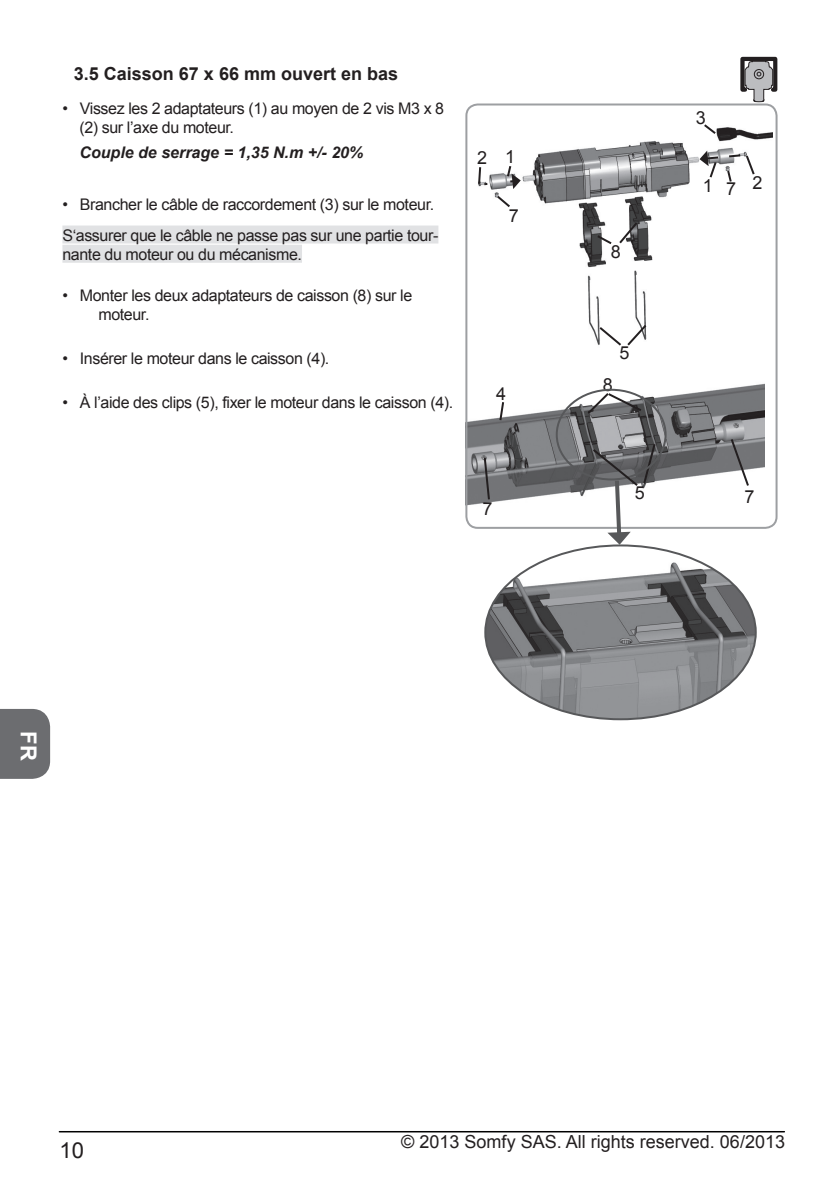
<style>
.page{position:relative;width:840px;height:1191px;background:#fff}
.page>*{position:absolute;margin:0;border:0;box-sizing:border-box;transform-origin:0 0}
.t1{font:22px "Arial";color:#231f20}
.t2{font:700 22px "Arial";color:#fff}
.t3{font:18px "Arial";color:#231f20}
.t4{font:700 18px "Arial";color:#231f20}
.t5{font:16px/19.2px "Arial";letter-spacing:-.025em;color:#231f20}
.t6{font:italic 700 16px "Arial";color:#231f20}
</style>
<div class="page">
<hr style="left:59px;top:1131px;width:725px;height:1px;background:#000">
<div style="left:0;top:709px;width:50px;height:70px;background:#6c6d70"></div>
<div style="left:62px;top:225px;width:376px;height:18px;background:#e1e2e4"></div>
<div style="left:62px;top:245px;width:240px;height:18px;background:#e1e2e4"></div>
<img style="left:520px;top:127px;width:252px;height:214px">
<img style="left:468px;top:383px;width:296px;height:122px">
<svg style="left:585px;top:391px;width:58px;height:25px"></svg>
<div style="left:555px;top:389px;width:111px;height:91px;border:2px solid #57585a;border-radius:50%"></div>
<svg style="left:478px;top:166px;width:42px;height:41px"></svg>
<svg style="left:699px;top:151px;width:56px;height:33px"></svg>
<svg style="left:482px;top:456px;width:9px;height:45px"></svg>
<svg style="left:728px;top:437px;width:22px;height:51px"></svg>
<svg style="left:701px;top:124px;width:16px;height:12px"></svg>
<svg style="left:498px;top:400px;width:7px;height:22px"></svg>
<img style="left:485px;top:546px;width:269px;height:173px">
<svg style="left:594px;top:220px;width:45px;height:26px"></svg>
<div style="left:465px;top:103px;width:312px;height:426px;border:2px solid #9d9fa2;border-radius:11px"></div>
<svg style="left:597px;top:323px;width:51px;height:23px"></svg>
<svg style="left:740px;top:57px;width:37px;height:45px"></svg>
<svg style="left:590px;top:442px;width:66px;height:103px"></svg>
<p class="t4" style="left:74px;top:62px;width:326px">3.5 Caisson 67 x 66 mm ouvert en bas</p>
<p class="t5" style="left:79px;top:99px;width:366px;text-indent:-17px">• Vissez les 2 adaptateurs (1) au moyen de 2 vis M3 x 8 (2) sur l’axe du moteur.</p>
<p class="t6" style="left:79px;top:142px;width:285px">Couple de serrage = 1,35 N.m +/- 20%</p>
<p class="t5" style="left:62px;top:189px;width:377px;line-height:30.6px">• Brancher le câble de raccordement (3) sur le moteur.<br>S‘assurer que le câble ne passe pas sur une partie tour-</p>
<p class="t5" style="left:62px;top:245px;width:241px">nante du moteur ou du mécanisme.</p>
<p class="t5" style="left:98px;top:286px;width:315px;text-indent:-36px">• Monter les deux adaptateurs de caisson (8) sur le moteur.</p>
<p class="t5" style="left:62px;top:349px;width:268px">• Insérer le moteur dans le caisson (4).</p>
<p class="t5" style="left:62px;top:393px;width:392px">• À l’aide des clips (5), fixer le moteur dans le caisson (4).</p>
<p class="t3" style="left:477px;top:146px;width:39px">2 1</p>
<p class="t3" style="left:508px;top:204px;width:12px">7</p>
<p class="t3" style="left:495px;top:381px;width:12px">4</p>
<p class="t3" style="left:482px;top:496px;width:12px">7</p>
<p class="t3" style="left:610px;top:240px;width:12px">8</p>
<p class="t3" style="left:602px;top:372px;width:12px">8</p>
<p class="t3" style="left:619px;top:341px;width:12px">5</p>
<p class="t3" style="left:634px;top:481px;width:12px">5</p>
<p class="t3" style="left:695px;top:106px;width:12px">3</p>
<p class="t3" style="left:702px;top:173px;width:12px">1</p>
<p class="t3" style="left:752px;top:171px;width:12px">2</p>
<p class="t3" style="left:725px;top:177px;width:12px">7</p>
<p class="t3" style="left:744px;top:485px;width:12px">7</p>
<h1 class="t2" style="left:43px;top:731px;width:31px;rotate:90deg">FR</h1>
<h1 class="t1" style="left:60px;top:1136px;width:26px">10</h1>
<p class="t3" style="left:401px;top:1130px;width:385px">© 2013 Somfy SAS. All rights reserved. 06/2013</p>
</div>
